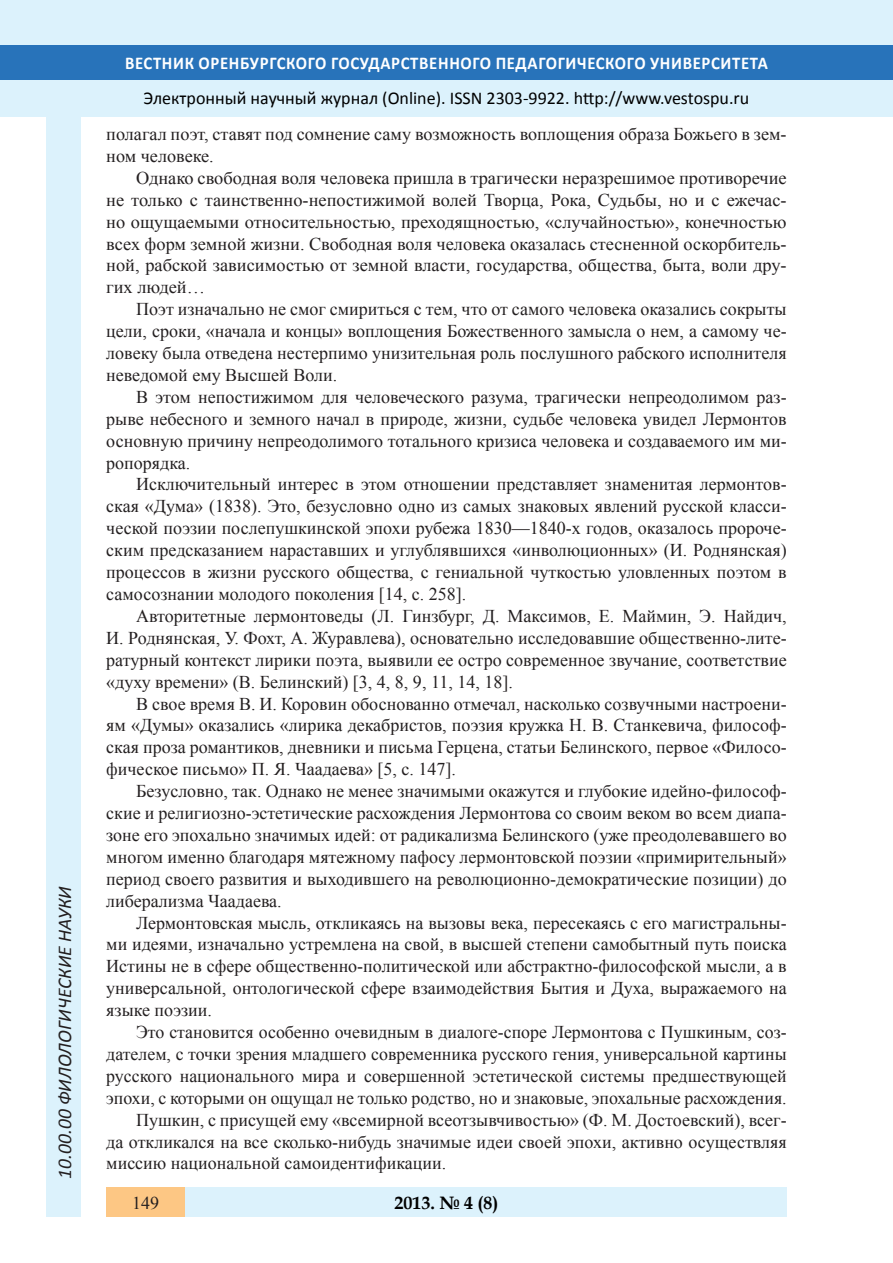
<style>
.page{position:relative;width:893px;height:1263px;background:#fff}
.page>*{position:absolute;margin:0;border:0;box-sizing:border-box;transform-origin:0 0}
.t1{font:italic 19.5px "Calibri";color:#231f20}
.Стиль2{font:18px/21.9px "Times New Roman";color:#231f20;text-align:justify}
.t2{font:18px "Calibri";color:#000}
.t3{font:700 18px "Calibri";letter-spacing:.04em;color:#fff;scale:.93 1}
.t4{font:700 18px "Book Antiqua";color:#000}
</style>
<div class="page">
<div style="left:0;top:0;width:893px;height:116px;background:#dcf2fc"></div>
<div style="left:0;top:45px;width:893px;height:34px;background:#2873ba"></div>
<div style="left:47px;top:116px;width:34px;height:1101px;background:#dcf2fc"></div>
<div style="left:106px;top:1188px;width:681px;height:29px;background:#dcf2fc"></div>
<div style="left:106px;top:1188px;width:79px;height:29px;background:#fdc784"></div>
<p class="t1" style="left:51px;top:1179px;width:294px;rotate:-90deg">10.00.00 ФИЛОЛОГИЧЕСКИЕ НАУКИ</p>
<p class="t3" style="left:125px;top:50px;width:693px">ВЕСТНИК ОРЕНБУРГСКОГО ГОСУДАРСТВЕННОГО ПЕДАГОГИЧЕСКОГО УНИВЕРСИТЕТА</p>
<p class="t2" style="left:144px;top:85px;width:607px">Электронный научный журнал (Online). ISSN 2303-9922. http://www.vestospu.ru</p>
<p class="Стиль2" style="left:106px;top:122px;width:682px">полагал поэт, ставят под сомнение саму возможность воплощения образа Божьего в зем&shy;ном человеке.</p>
<p class="Стиль2" style="left:106px;top:166px;width:682px;text-indent:30px">Однако свободная воля человека пришла в трагически неразрешимое противоречие не только с таинственно-непостижимой волей Творца, Рока, Судьбы, но и с ежечас&shy;но ощущаемыми относительностью, преходящностью, «случайностью», конечностью всех форм земной жизни. Свободная воля человека оказалась стесненной оскорбитель&shy;ной, рабской зависимостью от земной власти, государства, общества, быта, воли дру&shy;гих людей…</p>
<p class="Стиль2" style="left:106px;top:298px;width:682px;text-indent:30px">Поэт изначально не смог смириться с тем, что от самого человека оказались сокрыты цели, сроки, «начала и концы» воплощения Божественного замысла о нем, а самому че&shy;ловеку была отведена нестерпимо унизительная роль послушного рабского исполнителя неведомой ему Высшей Воли.</p>
<p class="Стиль2" style="left:106px;top:385px;width:682px;text-indent:30px">В этом непостижимом для человеческого разума, трагически непреодолимом раз&shy;рыве небесного и земного начал в природе, жизни, судьбе человека увидел Лермонтов основную причину непреодолимого тотального кризиса человека и создаваемого им ми&shy;ропорядка.</p>
<p class="Стиль2" style="left:106px;top:473px;width:682px;text-indent:30px">Исключительный интерес в этом отношении представляет знаменитая лермонтов&shy;ская «Дума» (1838). Это, безусловно одно из самых знаковых явлений русской класси&shy;ческой поэзии послепушкинской эпохи рубежа 1830—1840-х годов, оказалось пророче&shy;ским предсказанием нараставших и углублявшихся «инволюционных» (И. Роднянская) процессов в жизни русского общества, с гениальной чуткостью уловленных поэтом в самосознании молодого поколения [14, с. 258].</p>
<p class="Стиль2" style="left:106px;top:604px;width:682px;text-indent:30px">Авторитетные лермонтоведы (Л. Гинзбург, Д. Максимов, Е. Маймин, Э. Найдич, И. Роднянская, У. Фохт, А. Журавлева), основательно исследовавшие общественно-лите&shy;ратурный контекст лирики поэта, выявили ее остро современное звучание, соответствие «духу времени» (В. Белинский) [3, 4, 8, 9, 11, 14, 18].</p>
<p class="Стиль2" style="left:106px;top:692px;width:682px;text-indent:30px">В свое время В. И. Коровин обоснованно отмечал, насколько созвучными настроени&shy;ям «Думы» оказались «лирика декабристов, поэзия кружка Н. В. Станкевича, философ&shy;ская проза романтиков, дневники и письма Герцена, статьи Белинского, первое «Филосо&shy;фическое письмо» П. Я. Чаадаева» [5, с. 147].</p>
<p class="Стиль2" style="left:106px;top:779px;width:682px;text-indent:30px">Безусловно, так. Однако не менее значимыми окажутся и глубокие идейно-философ&shy;ские и религиозно-эстетические расхождения Лермонтова со своим веком во всем диапа&shy;зоне его эпохально значимых идей: от радикализма Белинского (уже преодолевавшего во многом именно благодаря мятежному пафосу лермонтовской поэзии «примирительный» период своего развития и выходившего на революционно-демократические позиции) до либерализма Чаадаева.</p>
<p class="Стиль2" style="left:106px;top:911px;width:682px;text-indent:30px">Лермонтовская мысль, откликаясь на вызовы века, пересекаясь с его магистральны&shy;ми идеями, изначально устремлена на свой, в высшей степени самобытный путь поиска Истины не в сфере общественно-политической или абстрактно-философской мысли, а в универсальной, онтологической сфере взаимодействия Бытия и Духа, выражаемого на языке поэзии.</p>
<p class="Стиль2" style="left:106px;top:1020px;width:682px;text-indent:30px">Это становится особенно очевидным в диалоге-споре Лермонтова с Пушкиным, соз&shy;дателем, с точки зрения младшего современника русского гения, универсальной картины русского национального мира и совершенной эстетической системы предшествующей эпохи, с которыми он ощущал не только родство, но и знаковые, эпохальные расхождения.</p>
<p class="Стиль2" style="left:106px;top:1108px;width:682px;text-indent:30px">Пушкин, с присущей ему «всемирной всеотзывчивостью» (Ф. М. Достоевский), всег&shy;да откликался на все сколько-нибудь значимые идеи своей эпохи, активно осуществляя миссию национальной самоидентификации.</p>
<p class="Стиль2" style="left:132px;top:1191px;width:28px">149</p>
<p class="t4" style="left:394px;top:1190px;width:106px">2013. № 4 (8)</p>
</div>
